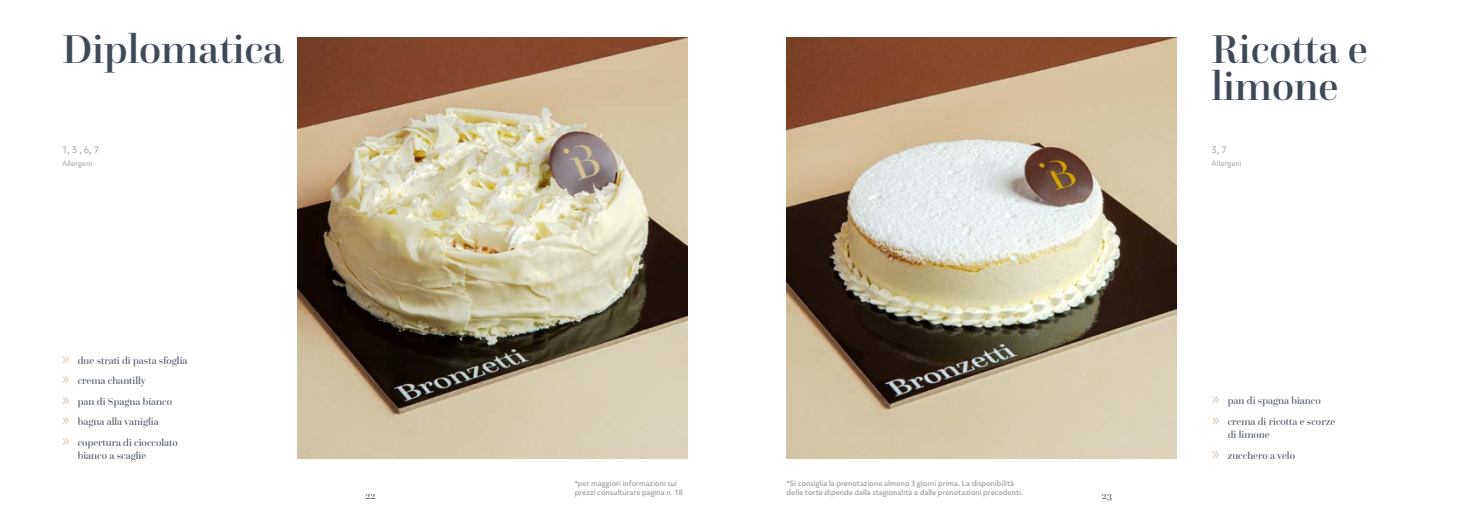
<style>
.page{position:relative;width:1474px;height:521px;background:#fff}
.page>*{position:absolute;margin:0;border:0;box-sizing:border-box;transform-origin:0 0}
.t1{font:500 42px/36.8px "Questa Grande";color:#404956}
.t2{font:10.5px/20.6px "Questa Grande";color:#404956}
.t3{font:8.75px "Objektiv Mk 3";color:#9d9d9c}
.t4{font:500 7px/8.8px "Objektiv Mk 3";color:#95959e}
.t5{font:7px "Objektiv Mk 3";color:#9d9d9c}
.s1{font-family:"Myriad Pro";font-size:17.5px;color:#dfc3aa}
</style>
<div class="page">
<img style="left:297px;top:37px;width:390px;height:422px">
<img style="left:786px;top:37px;width:390px;height:422px">
<h1 class="t1" style="left:62px;top:31px;width:223px">Diplomatica</h1>
<p class="t3" style="left:62px;top:144px;width:39px">1, 3 , 6, 7</p>
<h1 class="t1" style="left:1211px;top:31px;width:158px">Ricotta e limone</h1>
<p class="t3" style="left:1211px;top:144px;width:17px">3, 7</p>
<p class="t5" style="left:62px;top:158px;width:32px">Allergeni</p>
<p class="t5" style="left:1211px;top:158px;width:32px">Allergeni</p>
<h2 class="t2" style="left:62px;top:350px;width:127px"><span class="s1">»</span> due strati di pasta sfoglia <span class="s1">»</span> crema chantilly<br><span class="s1">»</span> pan di Spagna bianco<br><span class="s1">»</span> bagna alla vaniglia<br><span class="s1">»</span> copertura di cioccolato</h2>
<h2 class="t2" style="left:78px;top:445px;width:70px">bianco a scaglie</h2>
<p class="t4" style="left:574px;top:479px;width:110px">*per maggiori informazioni sui prezzi consulturare pagina n. 18</p>
<p class="t4" style="left:786px;top:479px;width:238px">*Si consiglia la prenotazione almeno 3 giorni prima. La disponibilità delle torte dipende dalla stagionalità e dalle prenotazioni precedenti.</p>
<h2 class="t2" style="left:365px;top:485px;width:12px">22</h2>
<h2 class="t2" style="left:1101px;top:485px;width:12px">23</h2>
<h2 class="t2" style="left:1211px;top:390px;width:125px"><span class="s1">»</span> pan di spagna bianco<br><span class="s1">»</span> crema di ricotta e scorze</h2>
<h2 class="t2" style="left:1211px;top:424px;width:85px;text-indent:16px">di limone<br><span class="s1">»</span> zucchero a velo</h2>
</div>
